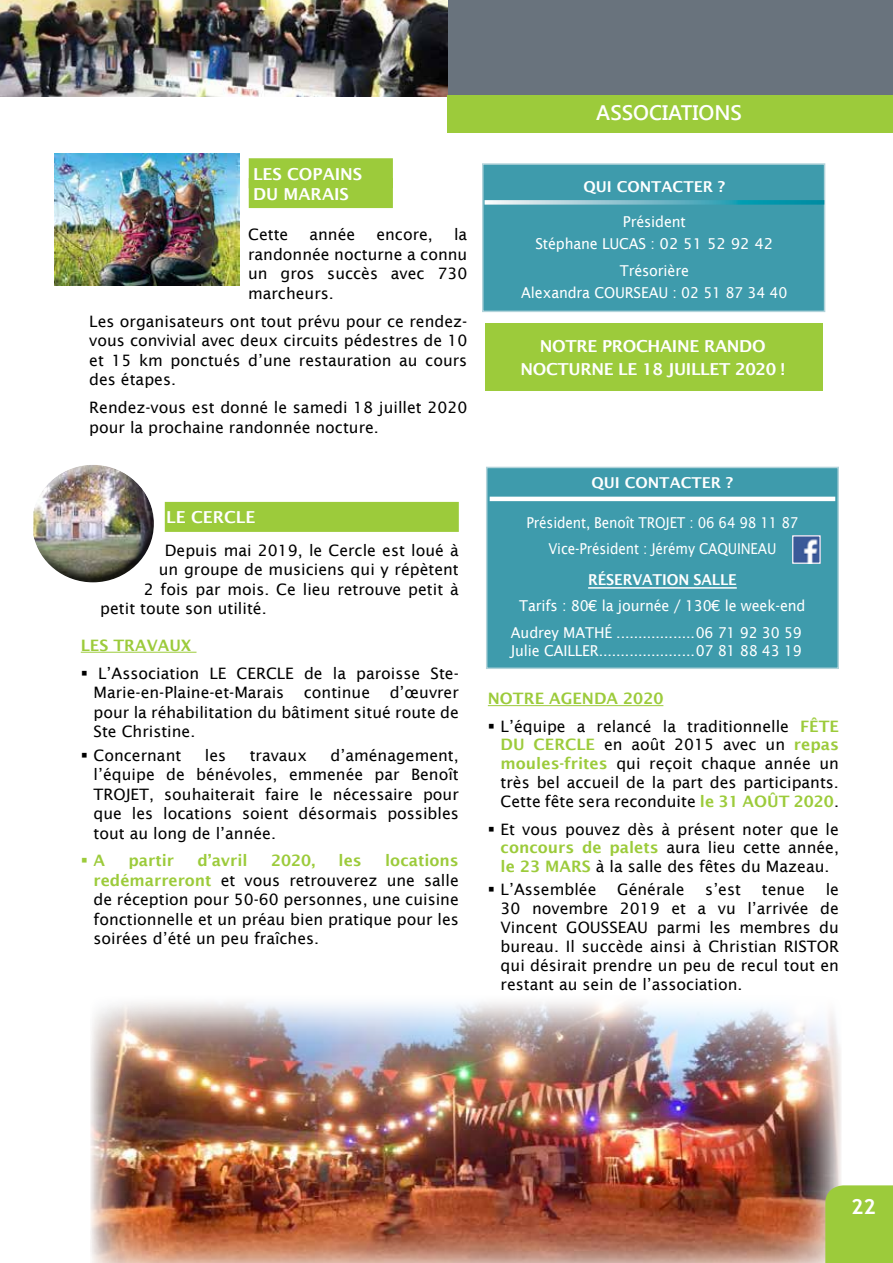
<style>
.page{position:relative;width:893px;height:1263px;background:#fff}
.page>*{position:absolute;margin:0;border:0;box-sizing:border-box;transform-origin:0 0}
.t1{font:600 21px "Segoe UI";color:#fff}
.t2{font:700 21px "Trebuchet MS";color:#fff}
.t3{font:600 16.5px/19.8px "Lucida Sans";color:#fff}
.t4{font:600 16.5px/22.5px "Lucida Sans";letter-spacing:-.02em;color:#fff}
.t5{font:15.75px/19.5px "Lucida Sans";color:#000;text-align:justify}
.t6{font:600 15.75px "Lucida Sans";color:#9ccb3b}
.t7{font:15px/26.5px "Lucida Sans";letter-spacing:-.01em;color:#fff;scale:.95 1}
.t8{font:15px/26.5px "Lucida Sans";letter-spacing:-.01em;color:#fff;scale:.9 1}
.t9{font:600 15px "Lucida Sans";color:#fff}
.t10{font:600 15px "Lucida Sans";color:#fff;scale:.95 1}
.s1{font-weight:600;color:#9ccb3b}
</style>
<div class="page">
<div style="left:0;top:0;width:893px;height:96px;background:#69737d"></div>
<img style="left:0;top:0;width:447px;height:96px">
<div style="left:447px;top:95px;width:446px;height:38px;background:#9ccb3b"></div>
<img style="left:90px;top:1002px;width:751px;height:261px">
<div style="left:482px;top:163px;width:343px;height:149px;background:#3e9bac;border:2px solid #b1d3da"></div>
<svg style="left:485px;top:200px;width:339px;height:5px;background:#69b7c5"></svg>
<div style="left:249px;top:158px;width:144px;height:30px;background:#9ccb3b"></div>
<div style="left:249px;top:178px;width:144px;height:30px;background:#9ccb3b"></div>
<div style="left:486px;top:467px;width:353px;height:202px;background:#3e9bac;border:2px solid #b1d3da"></div>
<hr style="left:490px;top:497px;width:345px;height:4px;background:#fff">
<hr style="left:588px;top:587px;width:149px;height:2px;background:#fff">
<div style="left:165px;top:502px;width:294px;height:30px;background:#9ccb3b"></div>
<hr style="left:81px;top:652px;width:115px;height:1px;background:#9ccb3b">
<div style="left:29px;top:463px;width:125px;height:94px;background:#fff;opacity:.75"></div>
<div style="left:31px;top:484px;width:124px;height:99px;background:#000;opacity:.75"></div>
<hr style="left:488px;top:705px;width:175px;height:1px;background:#9ccb3b">
<img style="left:794px;top:537px;width:25px;height:25px">
<div style="left:792px;top:535px;width:29px;height:29px;border:1px solid #fff"></div>
<div style="left:825px;top:1185px;width:68px;height:78px;background:#9ccb3b"></div>
<img style="left:54px;top:153px;width:186px;height:132px">
<div style="left:485px;top:324px;width:337px;height:67px;background:#9ccb3b"></div>
<p class="t3" style="left:253px;top:164px;width:111px">LES COPAIN S<br>DU MARAIS</p>
<p class="t5" style="left:248px;top:225px;width:221px;text-indent:206px">la randonnée nocturne a connu un gros succès avec 730 marcheurs.</p>
<p class="t5" style="left:89px;top:311px;width:379px">Les organisateurs ont tout prévu pour ce rendez&shy;vous convivial avec deux circuits pédestres de 10 et 15 km ponctués d’une restauration au cours des étapes.</p>
<p class="t5" style="left:89px;top:398px;width:379px">Rendez-vous est donné le samedi 18 juillet 2020 pour la prochaine randonnée nocture.</p>
<p class="t5" style="left:248px;top:225px;width:42px">Cette</p>
<p class="t5" style="left:309px;top:225px;width:47px">année</p>
<p class="t5" style="left:376px;top:225px;width:58px">encore,</p>
<p class="t3" style="left:166px;top:507px;width:91px">LE CERCLE</p>
<p class="t5" style="left:165px;top:540px;width:295px">Depuis mai 2019, le Cercle est loué à</p>
<p class="t5" style="left:159px;top:560px;width:301px">un groupe de musiciens qui y répètent</p>
<p class="t5" style="left:144px;top:579px;width:316px">2 fois par mois. Ce lieu retrouve petit à</p>
<p class="t5" style="left:100px;top:599px;width:168px">petit toute son utilité.</p>
<p class="t6" style="left:81px;top:636px;width:10px">LES</p>
<p class="t6" style="left:113px;top:636px;width:12px">TRA</p>
<p class="t6" style="left:147px;top:636px;width:46px">VAUX</p>
<p class="t5" style="left:98px;top:663px;width:160px">L’Association Le Cercle</p>
<p class="t5" style="left:94px;top:663px;width:367px;text-indent:210px">de la paroisse Ste-Marie-en-Plaine-et-Marais continue d’œuvrer pour la réhabilitation du bâtiment situé route de Ste Christine.</p>
<p class="t5" style="left:94px;top:745px;width:89px">Concernant</p>
<p class="t5" style="left:205px;top:745px;width:23px">les</p>
<p class="t5" style="left:250px;top:745px;width:59px">travaux</p>
<p class="t5" style="left:94px;top:745px;width:367px;text-indent:237px">d’aménagement, l’équipe de bénévoles, emmenée par Benoît Trojet</p>
<p class="t5" style="left:94px;top:784px;width:367px;text-indent:56px">, souhaiterait faire le nécessaire pour que les locations soient désormais possibles tout au long de l’année.</p>
<p class="t6" style="left:94px;top:852px;width:13px">A</p>
<p class="t6" style="left:128px;top:852px;width:47px">PARTIR</p>
<p class="t6" style="left:197px;top:852px;width:52px">D’AVRIL</p>
<p class="t6" style="left:271px;top:852px;width:46px">2020,</p>
<p class="t6" style="left:339px;top:852px;width:25px">LES</p>
<p class="t5" style="left:94px;top:851px;width:367px;text-indent:292px"><span class="s1">LOCATIONS REDÉMARRERONT</span> et vous retrouverez une salle de réception pour 50-60 personnes, une cuisine fonctionnelle et un préau bien pratique pour les soirées d’été un peu fraîches.</p>
<h1 class="t1" style="left:596px;top:98px;width:147px">ASSOCIATION S</h1>
<p class="t9" style="left:583px;top:178px;width:79px">QUI CONTACTER</p>
<p class="t9" style="left:718px;top:178px;width:9px">?</p>
<p class="t7" style="left:535px;top:210px;width:160px;line-height:22.5px;text-indent:88px">Président<br>Stéphane Lucas</p>
<p class="t7" style="left:620px;top:231px;width:163px;text-indent:31px">: 02 51 52 92 42<br>Trésorière</p>
<p class="t7" style="left:521px;top:279px;width:119px">Alexandra coursea</p>
<p class="t7" style="left:658px;top:279px;width:137px">u : 02 51 87 34 40</p>
<p class="t4" style="left:520px;top:335px;width:247px;text-indent:157px">NE RANDO<br>NOCTURNE LE 18 JUILLET</p>
<p class="t3" style="left:540px;top:336px;width:38px">NOTRE</p>
<p class="t3" style="left:602px;top:336px;width:45px">PROCHAI</p>
<p class="t3" style="left:735px;top:359px;width:51px">2020 !</p>
<p class="t9" style="left:592px;top:474px;width:79px">QUI CONTACTER</p>
<p class="t9" style="left:726px;top:474px;width:9px">?</p>
<p class="t8" style="left:526px;top:509px;width:135px">Président, Benoît trojet</p>
<p class="t8" style="left:548px;top:509px;width:279px;text-indent:141px">: 06 64 98 11 87<br>Vice-Président : Jérémy CAQU IN EAU</p>
<p class="t10" style="left:588px;top:571px;width:121px">RÉSERVATI ON SALLE</p>
<p class="t7" style="left:511px;top:593px;width:312px;text-align:center">Tarifs : 80€ la journée / 130€ le week-end<br>Audrey Mathé ..................06 71 92 30 59</p>
<p class="t7" style="left:511px;top:637px;width:54px">Julie Cailler</p>
<p class="t7" style="left:599px;top:637px;width:215px">......................07 81 88 43 19</p>
<p class="t6" style="left:488px;top:689px;width:37px">NOTRE</p>
<p class="t6" style="left:549px;top:689px;width:12px">AGE</p>
<p class="t5" style="left:501px;top:685px;width:310px;line-height:27.5px;text-indent:81px"><span class="s1">NDA 2020<br></span>L’équipe a relancé la traditionnelle <span class="s1">FÊTE</span></p>
<p class="t6" style="left:501px;top:736px;width:55px">DU CERCLE</p>
<p class="t5" style="left:501px;top:735px;width:340px;line-height:18.9px;text-indent:103px">en août 2015 avec un <span class="s1">REPAS MOULES-FRITES</span> qui reçoit chaque année un très bel accueil de la part des participants.<br>Cette fête sera reconduite <span class="s1">LE 31 AOÛT 2020</span>.</p>
<p class="t5" style="left:501px;top:819px;width:340px;line-height:18.9px">Et vous pouvez dès à présent noter que le <span class="s1">CONCOURS DE PALETS</span> aura lieu cette année, <span class="s1">LE 23 MARS</span></p>
<p class="t5" style="left:501px;top:855px;width:330px;line-height:23.1px;text-indent:95px">à la salle des fêtes du Mazeau.<br>L’Assemblée</p>
<p class="t5" style="left:501px;top:880px;width:340px;line-height:18.9px;text-indent:325px">le 30 novembre 2019 et a vu l’arrivée de Vincent Goussea</p>
<p class="t5" style="left:617px;top:880px;width:69px">Générale</p>
<p class="t5" style="left:705px;top:880px;width:37px">s’est</p>
<p class="t5" style="left:762px;top:880px;width:44px">tenue</p>
<p class="t5" style="left:501px;top:918px;width:340px;line-height:18.9px;text-align:left;text-indent:137px">u parmi les membres du bureau. Il succède ainsi à Christian Ristor<br>qui désirait prendre un peu de recul tout en restant au sein de l’association.</p>
<h1 class="t2" style="left:851px;top:1193px;width:26px">22</h1>
</div>
